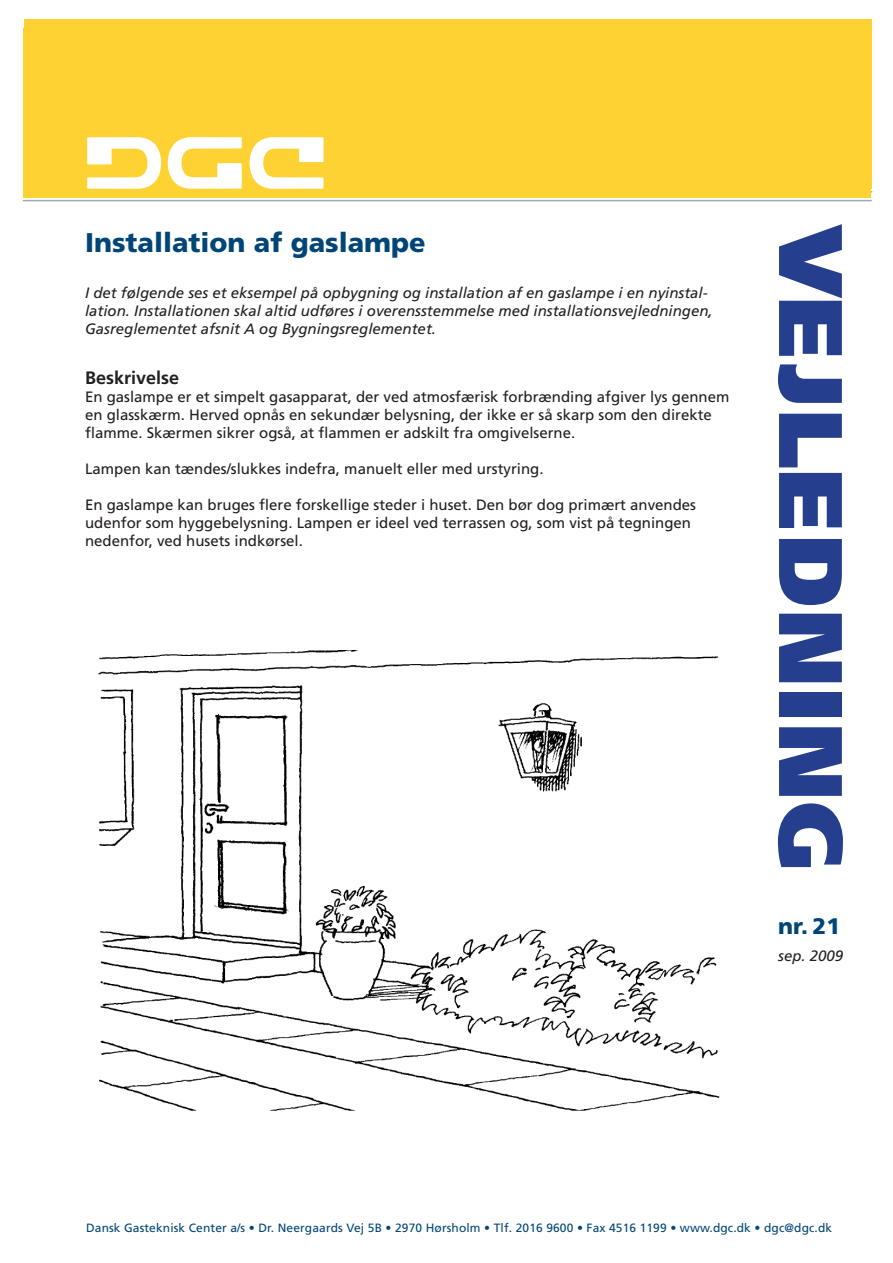
<style>
.page{position:relative;width:893px;height:1263px;background:#fff}
.page>*{position:absolute;margin:0;border:0;box-sizing:border-box;transform-origin:0 0}
.t1{font:900 90px "Frutiger LT";letter-spacing:.02em;color:#253f8e}
.t2{font:900 27px "Frutiger LT";color:#004577}
.t3{font:900 22.5px "Frutiger LT";color:#004577}
.t4{font:700 18px "Frutiger LT";color:#231f20}
.t5{font:15px/18px "Frutiger LT";color:#231f20}
.t6{font:italic 15px/18px "Frutiger LT";color:#231f20}
.t7{font:12px "Frutiger LT";letter-spacing:.01em;color:#004577}
</style>
<div class="page">
<div style="left:24px;top:19px;width:848px;height:169px;background:#fed232"></div>
<hr style="left:23px;top:191px;width:849px;height:1px;background:#a8a9ad">
<div style="left:23px;top:28px;width:848px;height:169px;background:#fed232"></div>
<svg style="left:87px;top:137px;width:155px;height:52px"></svg>
<svg style="left:249px;top:137px;width:75px;height:52px"></svg>
<hr style="left:23px;top:200px;width:849px;height:1px;background:#a8a9ad">
<img style="left:98px;top:651px;width:622px;height:460px">
<h2 class="t2" style="left:85px;top:227px;width:342px">Installation af gaslampe</h2>
<p class="t6" style="left:85px;top:284px;width:629px">I det følgende ses et eksempel på opbygning og installation af en gaslampe i en nyinstal&shy;lation. Installationen skal altid udføres i overensstemmelse med installationsvejledningen,<br>Gasreglementet afsnit A og Bygningsreglementet.</p>
<p class="t4" style="left:85px;top:367px;width:96px">Beskrivelse</p>
<p class="t5" style="left:85px;top:388px;width:646px">En gaslampe er et simpelt gasapparat, der ved atmosfærisk forbrænding afgiver lys gennem en glasskærm. Herved opnås en sekundær belysning, der ikke er så skarp som den direkte flamme. Skærmen sikrer også, at flammen er adskilt fra omgivelserne.</p>
<p class="t5" style="left:85px;top:460px;width:460px">Lampen kan tændes/slukkes indefra, manuelt eller med urstyring.</p>
<p class="t5" style="left:85px;top:496px;width:613px">En gaslampe kan bruges flere forskellige steder i huset. Den bør dog primært anvendes udenfor som hyggebelysning. Lampen er ideel ved terrassen og, som vist på tegningen nedenfor, ved husets indkørsel.</p>
<h1 class="t1" style="left:865px;top:225px;width:648px;rotate:90deg">VEJLEDNING</h1>
<h3 class="t3" style="left:778px;top:913px;width:63px">nr. 21</h3>
<p class="t6" style="left:778px;top:947px;width:67px">sep. 2009</p>
<p class="t7" style="left:86px;top:1220px;width:747px">Dansk Gasteknisk Center a/s • Dr. Neergaards Vej 5B • 2970 Hørsholm • Tlf. 2016 9600 • Fax 4516 1199 • www.dgc.dk • dgc@dgc.dk</p>
</div>
